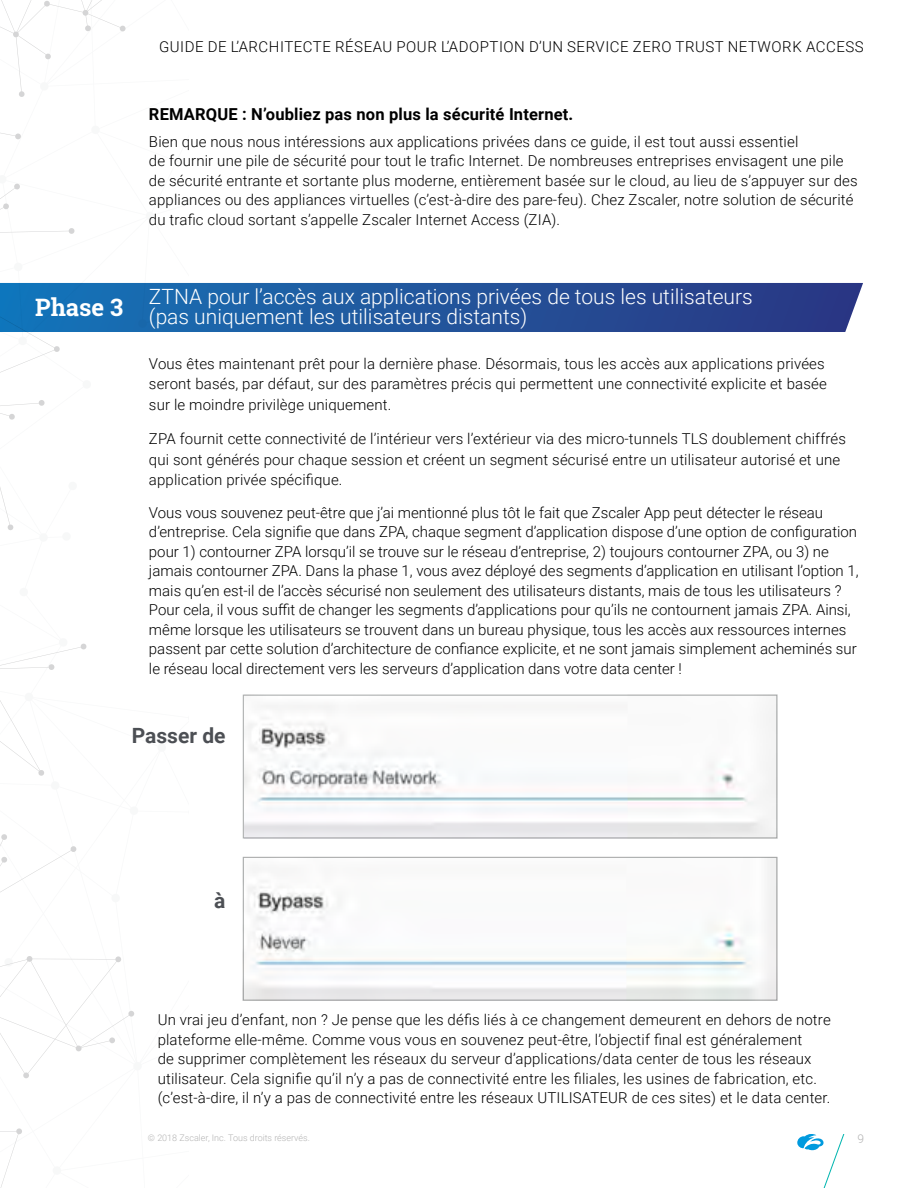
<style>
.page{position:relative;width:918px;height:1188px;background:#fff}
.page>*{position:absolute;margin:0;border:0;box-sizing:border-box;transform-origin:0 0}
.t1{font:700 24px "Roboto Slab";color:#fff}
.t2{font:300 21px/19.5px "Roboto";color:#fff}
.t3{font:700 21px "Roboto";color:#4c4f54}
.t4{font:700 16.5px "Roboto";letter-spacing:.01em;color:#000}
.t5{font:300 15px/19.5px "Roboto";letter-spacing:.01em;color:#000}
.t6{font:300 15px "Roboto";letter-spacing:.035em;color:#000}
.t7{font:300 12px "Roboto";color:#b3b3b3}
.t8{font:300 9px "Roboto";color:#b3b3b3}
</style>
<div class="page">
<svg style="left:797px;top:1134px;width:47px;height:54px"></svg>
<svg style="left:0;top:0;width:146px;height:1188px"></svg>
<svg style="left:0;top:283px;width:863px;height:49px;background:#22579e"></svg>
<img style="left:245px;top:704px;width:530px;height:132px">
<img style="left:245px;top:859px;width:530px;height:140px">
<div style="left:243px;top:695px;width:534px;height:143px;border:1px solid #aeb0b0"></div>
<div style="left:243px;top:857px;width:534px;height:144px;border:1px solid #aeb0b0"></div>
<p class="t6" style="left:159px;top:36px;width:706px">GUIDE DE L’ARCHITECTE RÉSEAU POUR L’ADOPTION D’UN SERVICE ZERO TRUST NETWORK ACCESS</p>
<p class="t4" style="left:149px;top:103px;width:426px">REMARQUE : N’oubliez pas non plus la sécurité Internet.</p>
<p class="t5" style="left:149px;top:131px;width:710px">Bien que nous nous intéressions aux applications privées dans ce guide, il est tout aussi essentiel<br>de fournir une pile de sécurité pour tout le trafic Internet. De nombreuses entreprises envisagent une pile de sécurité entrante et sortante plus moderne, entièrement basée sur le cloud, au lieu de s’appuyer sur des appliances ou des appliances virtuelles (c’est-à-dire des pare-feu). Chez Zscaler, notre solution de sécurité du trafic cloud sortant s’appelle Zscaler Internet Access (ZIA).</p>
<h1 class="t1" style="left:35px;top:291px;width:90px">Phase 3</h1>
<h2 class="t2" style="left:149px;top:286px;width:605px">ZTNA pour l’accès aux applications privées de tous les utilisateurs (pas uniquement les utilisateurs distants)</h2>
<p class="t5" style="left:149px;top:354px;width:679px">Vous êtes maintenant prêt pour la dernière phase. Désormais, tous les accès aux applications privées seront basés, par défaut, sur des paramètres précis qui permettent une connectivité explicite et basée</p>
<p class="t5" style="left:149px;top:394px;width:244px">sur le moindre privilège uniquement.</p>
<p class="t5" style="left:149px;top:428px;width:699px;line-height:21px">ZPA fournit cette connectivité de l’intérieur vers l’extérieur via des micro-tunnels TLS doublement chiffrés qui sont générés pour chaque session et créent un segment sécurisé entre un utilisateur autorisé et une</p>
<p class="t5" style="left:149px;top:469px;width:195px">application privée spécifique.</p>
<p class="t5" style="left:149px;top:502px;width:711px">Vous vous souvenez peut-être que j’ai mentionné plus tôt le fait que Zscaler App peut détecter le réseau d’entreprise. Cela signifie que dans ZPA, chaque segment d’application dispose d’une option de configuration pour 1) contourner ZPA lorsqu’il se trouve sur le réseau d’entreprise, 2) toujours contourner ZPA, ou 3) ne jamais contourner ZPA. Dans la phase 1, vous avez déployé des segments d’application en utilisant l’option 1, mais qu’en est-il de l’accès sécurisé non seulement des utilisateurs distants, mais de tous les utilisateurs ?<br>Pour cela, il vous suffit de changer les segments d’applications pour qu’ils ne contournent jamais ZPA. Ainsi, même lorsque les utilisateurs se trouvent dans un bureau physique, tous les accès aux ressources internes passent par cette solution d’architecture de confiance explicite, et ne sont jamais simplement acheminés sur le réseau local directement vers les serveurs d’application dans votre data center !</p>
<h2 class="t3" style="left:132px;top:721px;width:95px">Passer de</h2>
<h2 class="t3" style="left:214px;top:886px;width:13px">à</h2>
<p class="t5" style="left:158px;top:1010px;width:675px">Un vrai jeu d’enfant, non ? Je pense que les défis liés à ce changement demeurent en dehors de notre plateforme elle-même. Comme vous vous en souvenez peut-être, l’objectif final est généralement<br>de supprimer complètement les réseaux du serveur d’applications/data center de tous les réseaux utilisateur. Cela signifie qu’il n’y a pas de connectivité entre les filiales, les usines de fabrication, etc. (c’est-à-dire, il n’y a pas de connectivité entre les réseaux UTILISATEUR de ces sites) et le data center.</p>
<p class="t8" style="left:148px;top:1131px;width:163px">© 2018 Zscaler, Inc. Tous droits réservés.</p>
<p class="t7" style="left:857px;top:1130px;width:8px">9</p>
</div>
